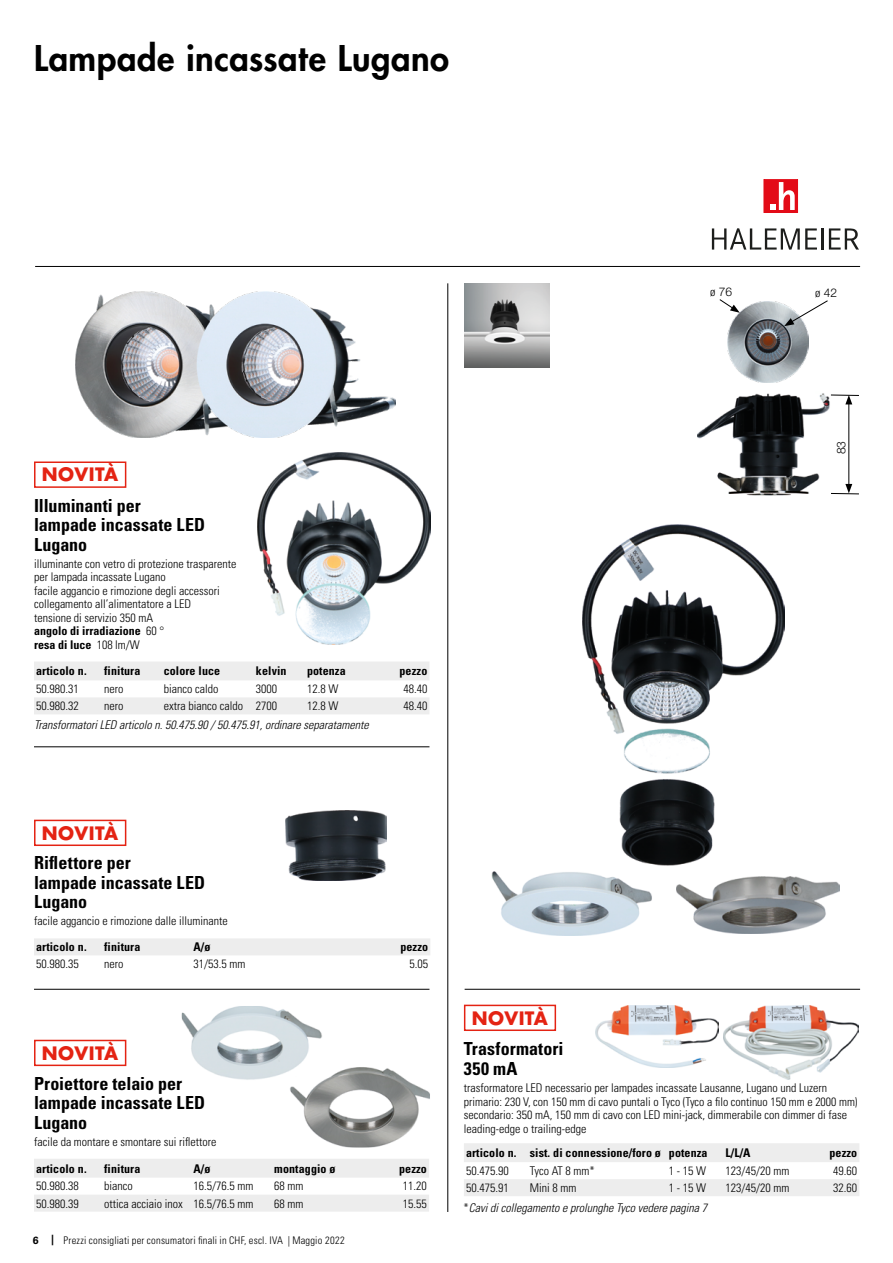
<style>
.page{position:relative;width:893px;height:1263px;background:#fff}
.page>*{position:absolute;margin:0;border:0;box-sizing:border-box;transform-origin:0 0}
.Titel{font:800 34.5px "Futura Std";letter-spacing:.015em;color:#000}
._01_Produkte_Titel{font:700 condensed 18px/19.5px "Univers LT Std";color:#000}
.t1{font:700 18px "Futura Std";letter-spacing:.025em;color:#e42313}
._01_Produkte_Infotex{font:300 condensed 12px/13.5px "Univers LT Std";color:#000}
._02_Content{font:300 condensed 12px "Univers LT Std";color:#000}
._02_Tabellentitel{font:700 condensed 12px "Univers LT Std";letter-spacing:.01em;color:#000}
._01_Produkte_Infotex-2{font:italic 300 condensed 12px "Univers LT Std";color:#000}
._01_Produkte_Infotex-3{font:700 condensed 12px "Univers LT Std";color:#000}
._02_Preis_-_Bold{font:300 condensed 12px "Univers LT Std";color:#000}
._02_Tabellentitel_re{font:700 condensed 12px "Univers LT Std";letter-spacing:.01em;color:#000}
._01_Produkte_Infotex-4{font:300 12px "Helvetica Neue LT Pro";color:#000}
.t2{font:300 condensed 10.5px "Univers LT Std";letter-spacing:.02em;color:#000}
.s1{font-family:"Univers LT Std";font-stretch:condensed}
.s2{font-weight:300}
.s3{font-weight:700;font-stretch:normal}
.s4{font-family:"Futura Std";font-weight:800;font-stretch:normal}
.s5{font-style:normal}
</style>
<div class="page">
<hr style="left:34px;top:746px;width:395px;height:1px;background:#000">
<hr style="left:34px;top:989px;width:395px;height:1px;background:#000">
<hr style="left:35px;top:266px;width:825px;height:1px;background:#000">
<hr style="left:448px;top:283px;width:1px;height:929px;background:#000">
<img style="left:182px;top:1006px;width:140px;height:74px">
<img style="left:288px;top:1064px;width:142px;height:83px">
<div style="left:34px;top:1159px;width:395px;height:18px;background:#ededed"></div>
<div style="left:34px;top:1195px;width:395px;height:17px;background:#ededed"></div>
<div style="left:34px;top:938px;width:396px;height:17px;background:#ededed"></div>
<img style="left:286px;top:810px;width:100px;height:71px">
<img style="left:257px;top:452px;width:174px;height:192px">
<div style="left:34px;top:662px;width:395px;height:18px;background:#ededed"></div>
<div style="left:34px;top:697px;width:395px;height:17px;background:#ededed"></div>
<div style="left:34px;top:461px;width:92px;height:27px;border:2px solid #e42313"></div>
<div style="left:34px;top:820px;width:92px;height:26px;border:2px solid #e42313"></div>
<div style="left:34px;top:1040px;width:92px;height:26px;border:2px solid #e42313"></div>
<img style="left:75px;top:292px;width:320px;height:146px">
<img style="left:464px;top:283px;width:85px;height:84px">
<img style="left:582px;top:524px;width:202px;height:342px">
<img style="left:491px;top:871px;width:161px;height:64px">
<img style="left:676px;top:876px;width:164px;height:57px">
<hr style="left:465px;top:989px;width:395px;height:1px;background:#000">
<svg style="left:712px;top:228px;width:105px;height:22px"></svg>
<hr style="left:821px;top:228px;width:2px;height:22px;background:#1d1e1c">
<svg style="left:829px;top:228px;width:30px;height:22px"></svg>
<div style="left:764px;top:180px;width:33px;height:32px;background:#e30b17"></div>
<div style="left:764px;top:179px;width:34px;height:34px;border:1px solid #e30b17"></div>
<svg style="left:770px;top:182px;width:25px;height:28px"></svg>
<img style="left:697px;top:393px;width:133px;height:103px">
<img style="left:728px;top:301px;width:80px;height:81px">
<svg style="left:719px;top:299px;width:21px;height:14px"></svg>
<svg style="left:784px;top:300px;width:44px;height:26px"></svg>
<hr style="left:848px;top:402px;width:1px;height:84px;background:#000">
<svg style="left:830px;top:394px;width:29px;height:10px"></svg>
<svg style="left:831px;top:484px;width:28px;height:11px"></svg>
<img style="left:595px;top:1005px;width:124px;height:62px">
<img style="left:724px;top:1005px;width:135px;height:74px">
<div style="left:464px;top:1143px;width:395px;height:19px;background:#ededed"></div>
<div style="left:464px;top:1179px;width:395px;height:17px;background:#ededed"></div>
<div style="left:464px;top:1005px;width:92px;height:26px;border:2px solid #e42313"></div>
<p class="Titel" style="left:34px;top:36px;width:417px">Lampade incassate Lugano</p>
<p class="_01_Produkte_Infotex-4" style="left:710px;top:285px;width:24px"><span class="s1">ø</span> 76</p>
<p class="_01_Produkte_Infotex-4" style="left:815px;top:286px;width:24px"><span class="s1">ø</span> 42</p>
<p class="t1" style="left:42px;top:463px;width:78px">NOVITÀ</p>
<p class="_01_Produkte_Titel" style="left:34px;top:496px;width:108px">Illuminanti per</p>
<p class="_01_Produkte_Titel" style="left:34px;top:515px;width:173px">lampade incassate LED<br>Lugano</p>
<p class="_01_Produkte_Infotex" style="left:34px;top:557px;width:204px">illuminante con vetro di protezione trasparente per lampada incassate Lugano</p>
<p class="_01_Produkte_Infotex" style="left:34px;top:584px;width:187px">facile aggancio e rimozione degli accessori</p>
<p class="_01_Produkte_Infotex" style="left:34px;top:597px;width:159px">collegamento all’alimentatore a LED</p>
<p class="_01_Produkte_Infotex" style="left:34px;top:611px;width:121px">tensione di servizio 350 mA</p>
<p class="_01_Produkte_Infotex-3" style="left:34px;top:624px;width:132px">angolo di irradiazione <span class="s2">60 °</span></p>
<p class="_01_Produkte_Infotex-3" style="left:34px;top:637px;width:107px">resa di luce <span class="s2">108 lm/W</span></p>
<p class="_02_Tabellentitel" style="left:36px;top:664px;width:52px">articolo n.</p>
<p class="_02_Tabellentitel" style="left:104px;top:664px;width:38px">finitura</p>
<p class="_02_Tabellentitel" style="left:164px;top:664px;width:58px">colore luce</p>
<p class="_02_Tabellentitel" style="left:256px;top:664px;width:32px">kelvin</p>
<p class="_02_Tabellentitel" style="left:307px;top:664px;width:40px">potenza</p>
<p class="_02_Tabellentitel_re" style="left:400px;top:664px;width:29px">pezzo</p>
<p class="_02_Content" style="left:36px;top:682px;width:44px">50.980.31</p>
<p class="_01_Produkte_Infotex" style="left:104px;top:682px;width:21px">nero</p>
<p class="_02_Content" style="left:164px;top:682px;width:56px">bianco caldo</p>
<p class="_02_Content" style="left:256px;top:682px;width:23px">3000</p>
<p class="_02_Content" style="left:307px;top:682px;width:33px">12.8 W</p>
<p class="_02_Preis_-_Bold" style="left:403px;top:682px;width:25px">48.40</p>
<p class="_02_Content" style="left:36px;top:699px;width:44px">50.980.32</p>
<p class="_01_Produkte_Infotex" style="left:104px;top:699px;width:21px">nero</p>
<p class="_02_Content" style="left:164px;top:699px;width:81px">extra bianco caldo</p>
<p class="_02_Content" style="left:256px;top:699px;width:23px">2700</p>
<p class="_02_Content" style="left:307px;top:699px;width:33px">12.8 W</p>
<p class="_02_Preis_-_Bold" style="left:403px;top:699px;width:25px">48.40</p>
<p class="_01_Produkte_Infotex-2" style="left:34px;top:718px;width:336px">Transformatori LED articolo n. 50.475.90 / 50.475.91, ordinare separatamente</p>
<p class="t1" style="left:42px;top:821px;width:78px">NOVITÀ</p>
<p class="_01_Produkte_Titel" style="left:34px;top:853px;width:98px">Riflettore per</p>
<p class="_01_Produkte_Titel" style="left:34px;top:873px;width:173px">lampade incassate LED<br>Lugano</p>
<p class="_01_Produkte_Infotex" style="left:34px;top:914px;width:195px">facile aggancio e rimozione dalle illuminante</p>
<p class="_02_Tabellentitel" style="left:36px;top:940px;width:52px">articolo n.</p>
<p class="_02_Tabellentitel" style="left:104px;top:940px;width:38px">finitura</p>
<p class="_02_Tabellentitel" style="left:193px;top:940px;width:18px">A/ø</p>
<p class="_02_Tabellentitel_re" style="left:400px;top:940px;width:29px">pezzo</p>
<p class="_02_Content" style="left:36px;top:957px;width:44px">50.980.35</p>
<p class="_01_Produkte_Infotex" style="left:104px;top:957px;width:21px">nero</p>
<p class="_02_Content" style="left:193px;top:957px;width:53px">31/53.5 mm</p>
<p class="_02_Preis_-_Bold" style="left:410px;top:957px;width:20px">5.05</p>
<p class="t1" style="left:42px;top:1041px;width:78px">NOVITÀ</p>
<p class="_01_Produkte_Titel" style="left:34px;top:1074px;width:173px">Proiettore telaio per lampade incassate LED<br>Lugano</p>
<p class="_01_Produkte_Infotex" style="left:34px;top:1135px;width:184px">facile da montare e smontare sui riflettore</p>
<p class="_02_Tabellentitel" style="left:36px;top:1161px;width:52px">articolo n.</p>
<p class="_02_Tabellentitel" style="left:104px;top:1161px;width:38px">finitura</p>
<p class="_02_Tabellentitel" style="left:193px;top:1161px;width:18px">A/ø</p>
<p class="_02_Tabellentitel" style="left:274px;top:1161px;width:63px">montaggio ø</p>
<p class="_02_Tabellentitel_re" style="left:399px;top:1161px;width:29px">pezzo</p>
<p class="_02_Content" style="left:36px;top:1179px;width:44px">50.980.38</p>
<p class="_01_Produkte_Infotex" style="left:104px;top:1179px;width:30px">bianco</p>
<p class="_02_Content" style="left:193px;top:1179px;width:61px">16.5/76.5 mm</p>
<p class="_02_Content" style="left:274px;top:1179px;width:31px">68 mm</p>
<p class="_02_Preis_-_Bold" style="left:403px;top:1179px;width:25px">11.20</p>
<p class="_02_Content" style="left:36px;top:1196px;width:44px">50.980.39</p>
<p class="_01_Produkte_Infotex" style="left:104px;top:1196px;width:80px">ottica acciaio inox</p>
<p class="_02_Content" style="left:193px;top:1196px;width:61px">16.5/76.5 mm</p>
<p class="_02_Content" style="left:274px;top:1196px;width:31px">68 mm</p>
<p class="_02_Preis_-_Bold" style="left:403px;top:1196px;width:25px">15.55</p>
<p class="t2" style="left:33px;top:1234px;width:313px"><span class="s3">6</span> <span class="s4">|</span> Prezzi consigliati per consumatori finali in CHF, escl. IVA | Maggio 2022</p>
<p class="t1" style="left:472px;top:1006px;width:78px">NOVITÀ</p>
<p class="_01_Produkte_Titel" style="left:464px;top:1039px;width:101px">Trasformatori<br>350 mA</p>
<p class="_01_Produkte_Infotex-4" style="left:834px;top:454px;width:15px;rotate:-90deg">83</p>
<p class="_01_Produkte_Infotex" style="left:464px;top:1081px;width:395px">trasformatore LED necessario per lampades incassate Lausanne, Lugano und Luzern primario: 230 V, con 150 mm di cavo puntali o Tyco (Tyco a filo continuo 150 mm e 2000 mm) secondario: 350 mA, 150 mm di cavo con LED mini-jack, dimmerabile con dimmer di fase leading-edge o trailing-edge</p>
<p class="_02_Tabellentitel" style="left:466px;top:1145px;width:52px">articolo n.</p>
<p class="_02_Tabellentitel" style="left:530px;top:1145px;width:133px">sist. di connessione/foro ø</p>
<p class="_02_Tabellentitel" style="left:669px;top:1145px;width:40px">potenza</p>
<p class="_02_Tabellentitel" style="left:725px;top:1145px;width:27px">L/L/A</p>
<p class="_02_Tabellentitel_re" style="left:829px;top:1145px;width:29px">pezzo</p>
<p class="_02_Content" style="left:466px;top:1163px;width:44px">50.475.90</p>
<p class="_01_Produkte_Infotex" style="left:530px;top:1164px;width:66px">Tyco AT 8 mm*</p>
<p class="_02_Content" style="left:669px;top:1163px;width:39px">1 - 15 W</p>
<p class="_02_Content" style="left:725px;top:1163px;width:65px">123/45/20 mm</p>
<p class="_02_Preis_-_Bold" style="left:833px;top:1163px;width:25px">49.60</p>
<p class="_02_Content" style="left:466px;top:1180px;width:44px">50.475.91</p>
<p class="_01_Produkte_Infotex" style="left:530px;top:1181px;width:48px">Mini 8 mm</p>
<p class="_02_Content" style="left:669px;top:1180px;width:39px">1 - 15 W</p>
<p class="_02_Content" style="left:725px;top:1180px;width:65px">123/45/20 mm</p>
<p class="_02_Preis_-_Bold" style="left:833px;top:1180px;width:25px">32.60</p>
<p class="_01_Produkte_Infotex-2" style="left:463px;top:1200px;width:245px"><span class="s5">*</span>Cavi di collegamento e prolunghe Tyco vedere pagina 7</p>
</div>
